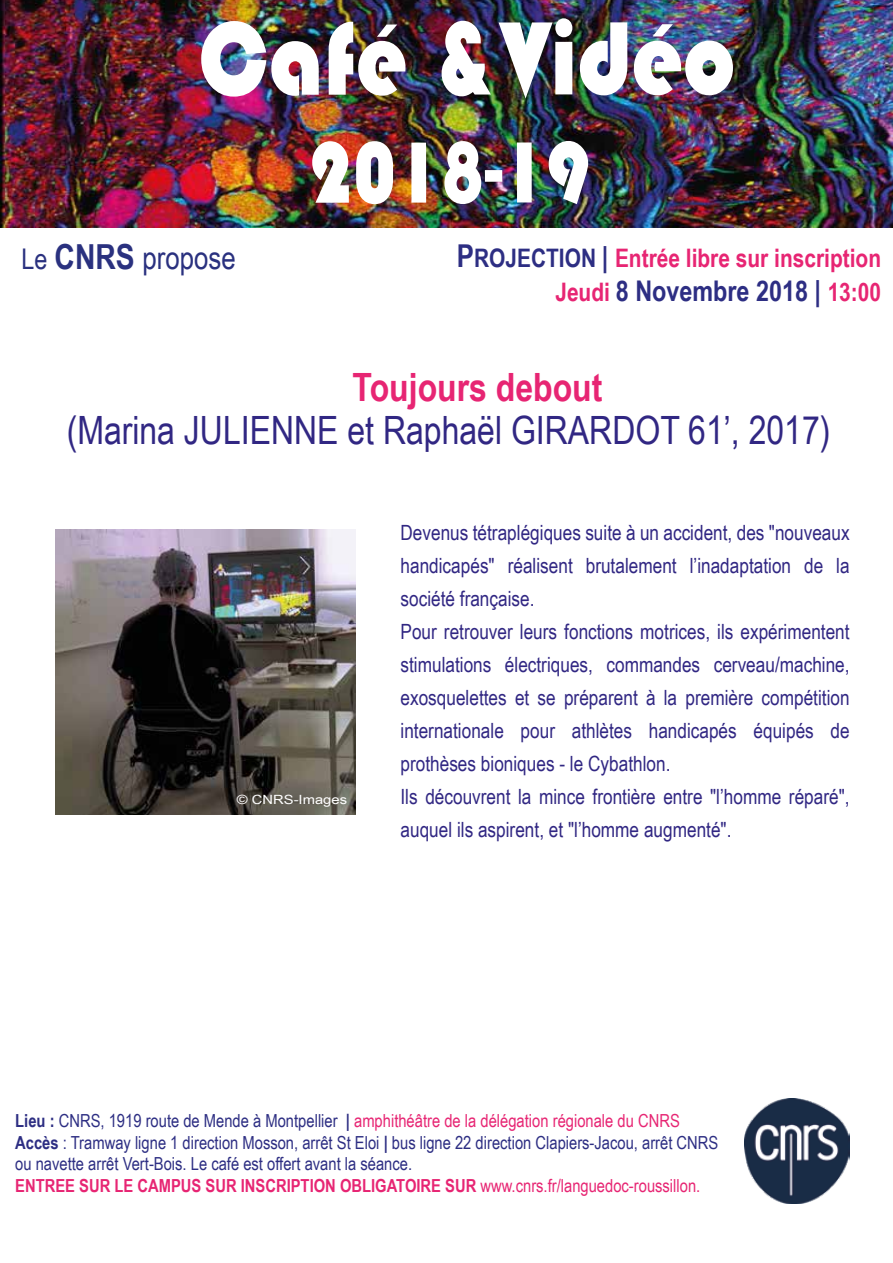
<style>
.page{position:relative;width:893px;height:1263px;background:#fff}
.page>*{position:absolute;margin:0;border:0;box-sizing:border-box;transform-origin:0 0}
.t1{font:108px "Bauhaus 93";color:#fff;scale:.86 1}
.t2{font:90px "Bauhaus 93";color:#fff;scale:.86 1}
.t3{font:39px "Arial Narrow";color:#312783}
.t4{font:700 39px "Arial Narrow";color:#e72573}
.t5{font:31.5px "Arial Narrow";color:#2a317f}
.t6{font:700 28.5px "Arial Narrow";color:#2d2e83}
.t7{font:700 25.5px "Arial Narrow";color:#e72573}
.t8{font:21px/33px "Arial Narrow";color:#312783}
.t9{font:18px/21.6px "Arial Narrow";color:#2d2e83}
.t10{font:12.75px "Arial Narrow";color:#fff;scale:1.41 1}
.s1{font-size:28.5px}
.s2{font-weight:700;font-size:34.5px}
.s3{font-size:31.5px;color:#2d2e83}
.s4{color:#2d2e83}
.s5{font-size:28.5px;color:#2d2e83}
.s6{font-size:25.5px;color:#e72573}
.s7{font-weight:700}
.s8{color:#e72573}
.s9{font-weight:700;color:#e72573}
</style>
<div class="page">
<img style="left:0;top:0;width:893px;height:227px">
<img style="left:744px;top:1098px;width:106px;height:105px">
<img style="left:56px;top:529px;width:300px;height:286px">
<h1 class="t1" style="left:199px;top:-3px;width:625px">Café &amp;Vidéo</h1>
<h3 class="t5" style="left:21px;top:235px;width:216px"><span class="s1">Le</span> <span class="s2">CNRS</span> propose</h3>
<h2 class="t2" style="left:308px;top:122px;width:330px">2018-19</h2>
<p class="t7" style="left:457px;top:238px;width:426px"><span class="s3">P</span><span class="s4">ROJECTION</span> <span class="s5">|</span> Entrée libre sur inscription</p>
<h3 class="t6" style="left:555px;top:269px;width:327px"><span class="s6">Jeudi</span> 8 Novembre 2018 | <span class="s6">13:00</span></h3>
<h3 class="t4" style="left:353px;top:357px;width:251px">Toujours debout</h3>
<h3 class="t3" style="left:67px;top:401px;width:765px">(Marina JULIENNE et Raphaël GIRARDOT 61’, 2017)</h3>
<p class="t10" style="left:237px;top:790px;width:80px">© CNRS-Images</p>
<p class="t8" style="left:400px;top:515px;width:451px">Devenus tétraplégiques suite à un accident, des "nouveaux handicapés" réalisent brutalement l’inadaptation de la société française.<br>Pour retrouver leurs fonctions motrices, ils expérimentent stimulations électriques, commandes cerveau/machine, exosquelettes et se préparent à la première compétition internationale pour athlètes handicapés équipés de prothèses bioniques - le Cybathlon.<br>Ils découvrent la mince frontière entre "l’homme réparé", auquel ils aspirent, et "l’homme augmenté".</p>
<p class="t9" style="left:15px;top:1109px;width:705px"><span class="s7">Lieu :</span> CNRS, 1919 route de Mende à Montpellier <span class="s7">|</span> <span class="s8">amphithéâtre de la délégation régionale du CNRS </span><span class="s7">Accès</span> : Tramway ligne 1 direction Mosson, arrêt St Eloi <span class="s7">|</span> bus ligne 22 direction Clapiers-Jacou, arrêt CNRS ou navette arrêt Vert-Bois. Le café est offert avant la séance.<br><span class="s9">ENTREE SUR LE CAMPUS SUR INSCRIPTION OBLIGATOIRE SUR</span> <span class="s8">www.cnrs.fr/languedoc-roussillon.</span></p>
</div>
